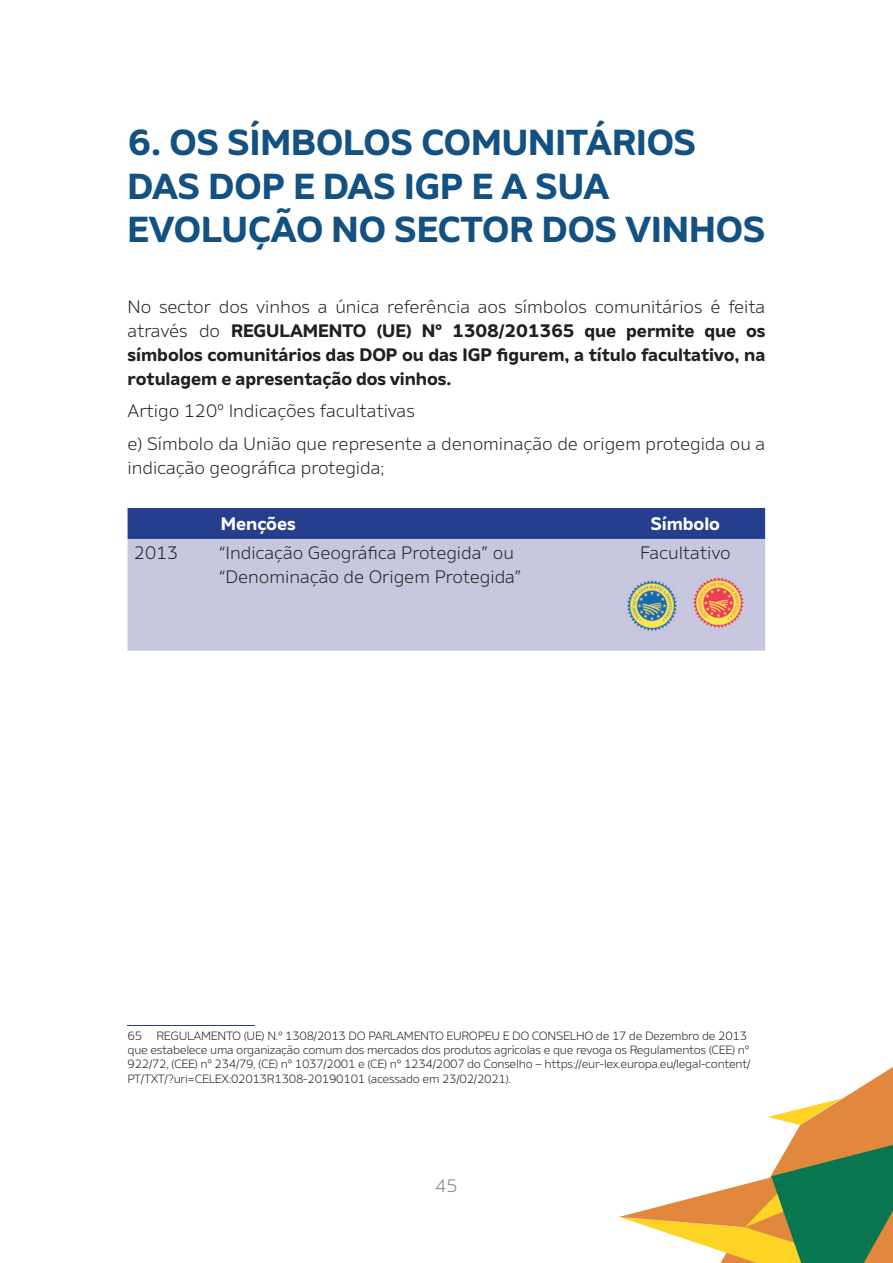
<style>
.page{position:relative;width:893px;height:1263px;background:#fff}
.page>*{position:absolute;margin:0;border:0;box-sizing:border-box;transform-origin:0 0}
.t1{font:36px/43.2px "Amino Regular 13";color:#135182}
.t2{font:18px/32.5px "Amino Regular 7";letter-spacing:-.005em;color:#231f20}
.t3{font:18px/24px "Amino Regular 13";letter-spacing:-.005em;color:#231f20;text-align:justify}
.t4{font:18px "Amino Regular 13";letter-spacing:-.005em;color:#fff}
.t5{font:18px "Amino Regular 7";color:#808285}
.t6{font:12px/14.4px "Amino Regular 7";letter-spacing:-.025em;color:#231f20}
.s1{font-family:"Amino Regular 7"}
</style>
<div class="page">
<svg style="left:619px;top:1067px;width:274px;height:196px"></svg>
<img style="left:767px;top:1098px;width:75px;height:27px">
<div style="left:128px;top:508px;width:637px;height:31px;background:#253f8e"></div>
<div style="left:128px;top:539px;width:637px;height:112px;background:#c7c7e0"></div>
<img style="left:621px;top:574px;width:62px;height:62px">
<img style="left:687px;top:571px;width:62px;height:63px">
<hr style="left:128px;top:1025px;width:127px;height:1px;background:#253f8e">
<h1 class="t1" style="left:128px;top:120px;width:639px">6. OS SíMBOLOS COMUNITÁRIOS<br>DAS DOP E DAS IGP E A SUA<br>EVOLUÇÃO NO SECTOR DOS VINHOS</h1>
<h2 class="t2" style="left:128px;top:290px;width:639px">No sector dos vinhos a única referência aos símbolos comunitários é feita</h2>
<h2 class="t3" style="left:128px;top:318px;width:639px"><span class="s1">através do</span> REGULAMENTO (UE) Nº 1308/201365 que permite que os símbolos comunitários das DOP ou das IGP figurem, a título facultativo, na rotulagem e apresentação dos vinhos.</h2>
<h2 class="t2" style="left:128px;top:394px;width:639px">Artigo 120º Indicações facultativas<br>e) Símbolo da União que represente a denominação de origem protegida ou a</h2>
<h2 class="t2" style="left:128px;top:451px;width:258px">indicação geográfica protegida;</h2>
<h2 class="t4" style="left:221px;top:513px;width:77px">Menções</h2>
<h2 class="t4" style="left:651px;top:513px;width:71px">Símbolo</h2>
<h2 class="t2" style="left:134px;top:536px;width:46px">2013</h2>
<h2 class="t2" style="left:219px;top:541px;width:305px;line-height:24px">“Indicação Geográfica Protegida” ou “Denominação de Origem Protegida”</h2>
<h2 class="t2" style="left:640px;top:536px;width:92px">Facultativo</h2>
<p class="t6" style="left:128px;top:1028px;width:624px">65 REGULAMENTO (UE) N.º 1308/2013 DO PARLAMENTO EUROPEU E DO CONSELHO de 17 de Dezembro de 2013 que estabelece uma organização comum dos mercados dos produtos agrícolas e que revoga os Regulamentos (CEE) nº 922/72, (CEE) nº 234/79, (CE) nº 1037/2001 e (CE) nº 1234/2007 do Conselho – https://eur-lex.europa.eu/legal-content/ PT/TXT/?uri=CELEX:02013R1308-20190101 (acessado em 23/02/2021).</p>
<h2 class="t5" style="left:435px;top:1174px;width:24px">45</h2>
</div>
